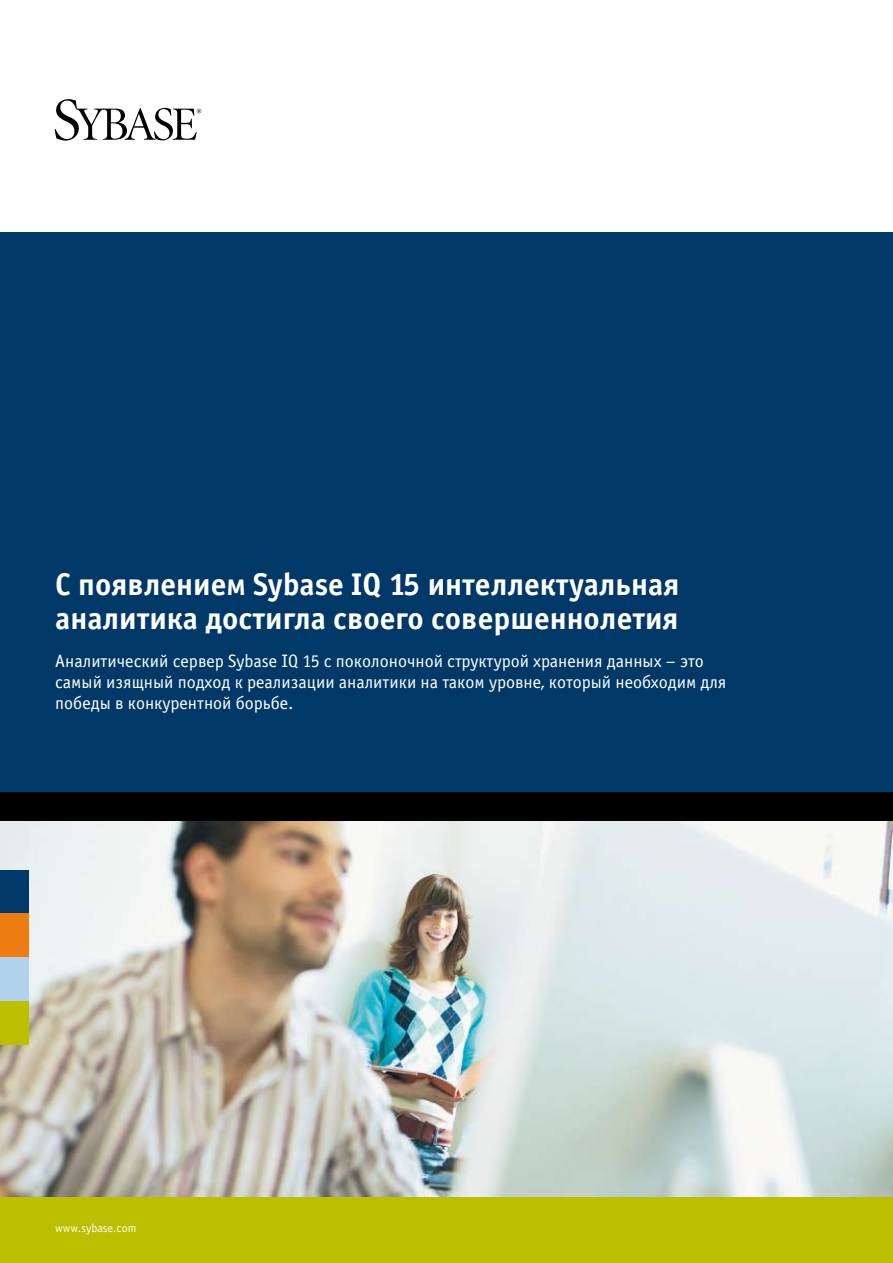
<style>
.page{position:relative;width:893px;height:1263px;background:#fff}
.page>*{position:absolute;margin:0;border:0;box-sizing:border-box;transform-origin:0 0}
.t1{font:31.5px/34.5px "Officina Sans Bold C";color:#fff}
.t2{font:18px/21px "Officina Sans Book C";color:#fff}
.t3{font:12px "Officina Sans Book C";color:#fff}
</style>
<div class="page">
<img style="left:0;top:821px;width:893px;height:377px">
<div style="left:0;top:233px;width:893px;height:568px;background:#003867"></div>
<div style="left:0;top:1198px;width:893px;height:65px;background:#bcbe00"></div>
<div style="left:0;top:870px;width:28px;height:43px;background:#003867"></div>
<div style="left:0;top:913px;width:28px;height:44px;background:#ee7d11"></div>
<div style="left:0;top:957px;width:28px;height:44px;background:#b1d2ec"></div>
<div style="left:0;top:1001px;width:28px;height:44px;background:#bcbe00"></div>
<div style="left:0;top:792px;width:893px;height:29px;background:#000"></div>
<svg style="left:55px;top:99px;width:146px;height:42px"></svg>
<h1 class="t1" style="left:55px;top:567px;width:626px">С появлением Sybase IQ 15 интеллектуальная аналитика достигла своего совершеннолетия</h1>
<p class="t2" style="left:55px;top:651px;width:673px">Аналитический сервер Sybase IQ 15 с поколоночной структурой хранения данных – это самый изящный подход к реализации аналитики на таком уровне, который необходим для победы в конкурентной борьбе.</p>
<p class="t3" style="left:55px;top:1222px;width:83px">www.sybase.com</p>
</div>
